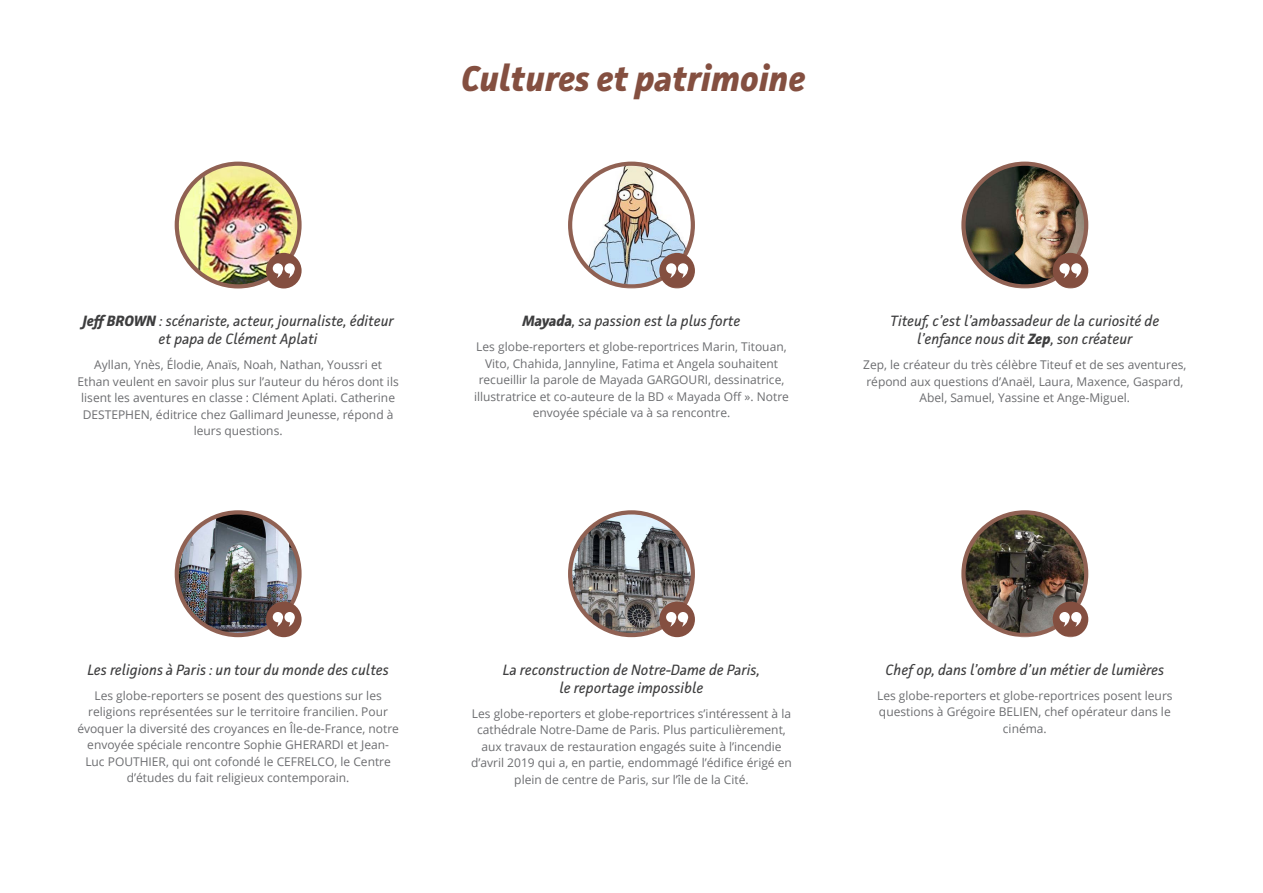
<style>
.page{position:relative;width:1263px;height:893px;background:#fff}
.page>*{position:absolute;margin:0;border:0;box-sizing:border-box;transform-origin:0 0}
.t1{font:italic 700 36px "Facit";color:#844f40}
.t2{font:italic 15px/18px "Facit";color:#3e3e3f;text-align:center}
.t3{font:12px/16.5px "Open Sans";color:#6c6d70;text-align:center}
.s1{font-weight:700}
</style>
<div class="page">
<img style="left:177px;top:164px;width:122px;height:122px;border-radius:61px">
<div style="left:175px;top:162px;width:127px;height:126px;border:4px solid #906153;border-radius:50%"></div>
<div style="left:266px;top:253px;width:36px;height:35px;background:#844f40;border-radius:50%"></div>
<svg style="left:273px;top:263px;width:22px;height:15px"></svg>
<img style="left:177px;top:512px;width:122px;height:123px;border-radius:61px">
<div style="left:175px;top:510px;width:127px;height:127px;border:4px solid #906153;border-radius:50%"></div>
<div style="left:266px;top:602px;width:36px;height:35px;background:#844f40;border-radius:50%"></div>
<svg style="left:273px;top:612px;width:22px;height:15px"></svg>
<img style="left:963px;top:164px;width:123px;height:122px;border-radius:61px">
<div style="left:961px;top:162px;width:127px;height:126px;border:4px solid #906153;border-radius:50%"></div>
<div style="left:1053px;top:253px;width:35px;height:35px;background:#844f40;border-radius:50%"></div>
<svg style="left:1059px;top:263px;width:23px;height:15px"></svg>
<img style="left:963px;top:512px;width:123px;height:123px;border-radius:61px">
<div style="left:961px;top:510px;width:127px;height:127px;border:4px solid #906153;border-radius:50%"></div>
<div style="left:1053px;top:602px;width:35px;height:35px;background:#844f40;border-radius:50%"></div>
<svg style="left:1059px;top:612px;width:23px;height:15px"></svg>
<img style="left:570px;top:164px;width:123px;height:122px;border-radius:61px">
<div style="left:568px;top:162px;width:127px;height:126px;border:4px solid #906153;border-radius:50%"></div>
<div style="left:659px;top:253px;width:36px;height:35px;background:#844f40;border-radius:50%"></div>
<svg style="left:666px;top:263px;width:22px;height:15px"></svg>
<img style="left:570px;top:512px;width:123px;height:123px;border-radius:61px">
<div style="left:568px;top:510px;width:127px;height:127px;border:4px solid #906153;border-radius:50%"></div>
<div style="left:659px;top:602px;width:36px;height:35px;background:#844f40;border-radius:50%"></div>
<svg style="left:666px;top:612px;width:22px;height:15px"></svg>
<h1 class="t1" style="left:461px;top:56px;width:346px">Cultures et patrimoine</h1>
<p class="t2" style="left:82px;top:312px;width:313px"><span class="s1">Jeff BROWN</span> : scénariste, acteur, journaliste, éditeur et papa de Clément Aplati</p>
<p class="t3" style="left:78px;top:356px;width:323px">Ayllan, Ynès, Élodie, Anaïs, Noah, Nathan, Youssri et Ethan veulent en savoir plus sur l’auteur du héros dont ils lisent les aventures en classe : Clément Aplati. Catherine DESTEPHEN, éditrice chez Gallimard Jeunesse, répond à leurs questions.</p>
<p class="t2" style="left:522px;top:312px;width:219px"><span class="s1">Mayada</span>, sa passion est la plus forte</p>
<p class="t3" style="left:474px;top:338px;width:316px">Les globe-reporters et globe-reportrices Marin, Titouan, Vito, Chahida, Jannyline, Fatima et Angela souhaitent recueillir la parole de Mayada GARGOURI, dessinatrice, illustratrice et co-auteure de la BD « Mayada Off ». Notre envoyée spéciale va à sa rencontre.</p>
<p class="t2" style="left:890px;top:312px;width:271px">Titeuf, c’est l’ambassadeur de la curiosité de l’enfance nous dit <span class="s1">Zep</span>, son créateur</p>
<p class="t3" style="left:863px;top:356px;width:325px">Zep, le créateur du très célèbre Titeuf et de ses aventures, répond aux questions d’Anaël, Laura, Maxence, Gaspard,<br>Abel, Samuel, Yassine et Ange-Miguel.</p>
<p class="t2" style="left:87px;top:660px;width:303px">Les religions à Paris : un tour du monde des cultes</p>
<p class="t3" style="left:77px;top:687px;width:323px">Les globe-reporters se posent des questions sur les religions représentées sur le territoire francilien. Pour évoquer la diversité des croyances en Île-de-France, notre envoyée spéciale rencontre Sophie GHERARDI et Jean-Luc POUTHIER, qui ont cofondé le CEFRELCO, le Centre d’études du fait religieux contemporain.</p>
<p class="t2" style="left:503px;top:660px;width:259px">La reconstruction de Notre-Dame de Paris, le reportage impossible</p>
<p class="t3" style="left:471px;top:705px;width:322px">Les globe-reporters et globe-reportrices s’intéressent à la cathédrale Notre-Dame de Paris. Plus particulièrement, aux travaux de restauration engagés suite à l’incendie d’avril 2019 qui a, en partie, endommagé l’édifice érigé en plein de centre de Paris, sur l’île de la Cité.</p>
<p class="t2" style="left:885px;top:660px;width:280px">Chef op, dans l’ombre d’un métier de lumières</p>
<p class="t3" style="left:877px;top:687px;width:297px">Les globe-reporters et globe-reportrices posent leurs questions à Grégoire BELIEN, chef opérateur dans le cinéma.</p>
</div>
